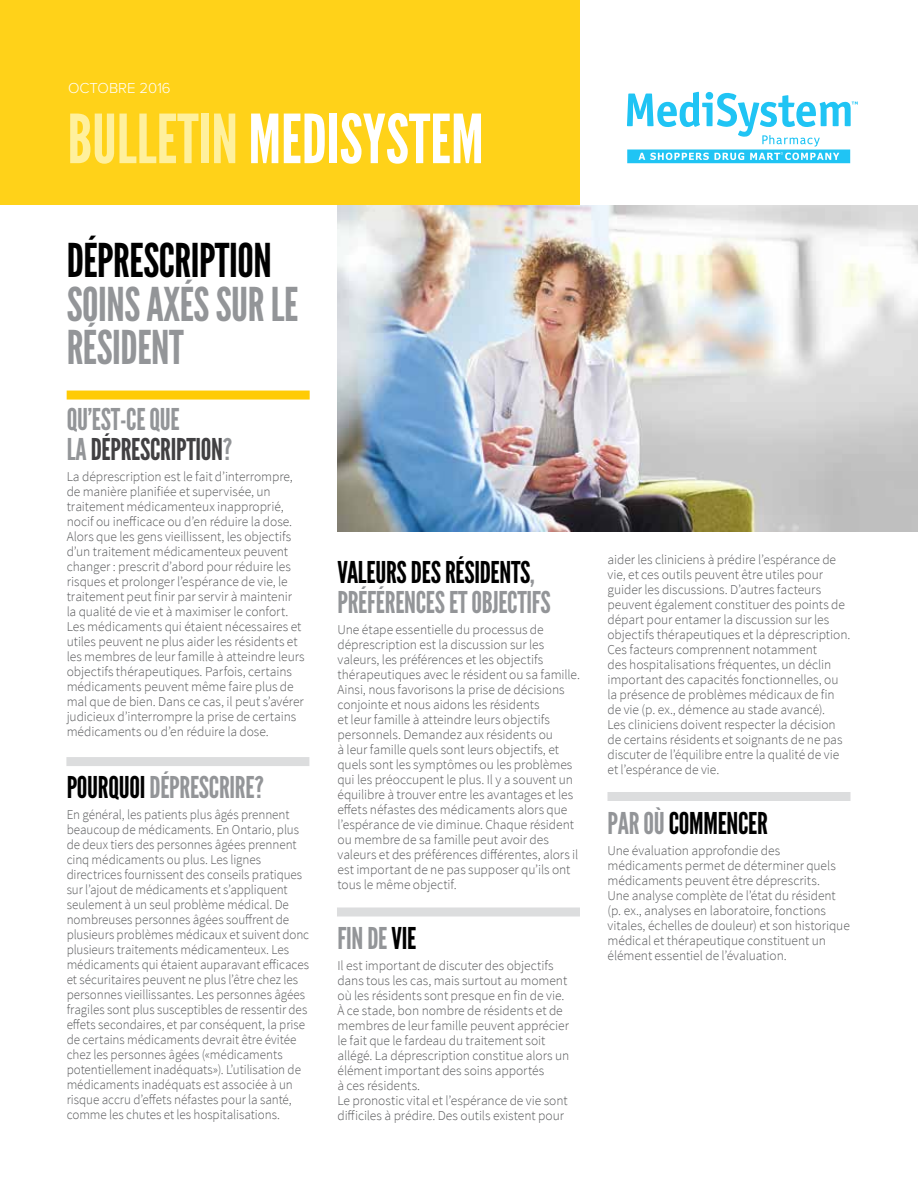
<style>
.page{position:relative;width:918px;height:1188px;background:#fff}
.page>*{position:absolute;margin:0;border:0;box-sizing:border-box;transform-origin:0 0}
.t1{font:67.5px "League Gothic";color:#fff}
.t2{font:46.5px/43.5px "League Gothic";letter-spacing:-.01em;color:#939598}
.t3{font:46.5px "League Gothic";letter-spacing:-.01em;color:#000}
.t4{font:30px/30px "League Gothic";letter-spacing:-.01em;color:#939598}
.t5{font:30px "League Gothic";letter-spacing:-.01em;color:#000}
.t6{font:300 15px "Proxima Nova";color:#fff}
.t7{font:300 13.5px/15px "Source Sans Pro";letter-spacing:-.005em;color:#58595b}
.s1{color:#fff09d}
.s2{color:#414042}
.s3{color:#000}
.s4{color:#939598}
</style>
<div class="page">
<div style="left:0;top:0;width:580px;height:205px;background:#ffd219"></div>
<img style="left:338px;top:205px;width:580px;height:326px">
<div style="left:627px;top:149px;width:223px;height:14px;background:#20c4f4"></div>
<svg style="left:627px;top:91px;width:231px;height:69px"></svg>
<div style="left:66px;top:757px;width:243px;height:9px;background:#dcddde"></div>
<div style="left:608px;top:792px;width:242px;height:9px;background:#dcddde"></div>
<div style="left:337px;top:908px;width:243px;height:8px;background:#dcddde"></div>
<div style="left:67px;top:391px;width:243px;height:9px;background:#ffcb05"></div>
<p class="t6" style="left:68px;top:80px;width:104px">OCTOBRE 2016</p>
<h1 class="t1" style="left:68px;top:100px;width:418px"><span class="s1">BULLETIN</span> MEDISYSTEM</h1>
<h2 class="t3" style="left:67px;top:234px;width:207px">DÉPRESCRIPTION</h2>
<h2 class="t2" style="left:67px;top:283px;width:233px">SOINS AXÉS SUR LE<br>RÉSIDENT</h2>
<h3 class="t4" style="left:67px;top:405px;width:167px">QU’EST-CE QUE<br>LA <span class="s2">DÉPRESCRIPTION</span>?</h3>
<p class="t7" style="left:67px;top:469px;width:239px">La déprescription est le fait d’interrompre, de manière planifiée et supervisée, un traitement médicamenteux inapproprié, nocif ou inefficace ou d’en réduire la dose.<br>Alors que les gens vieillissent, les objectifs d’un traitement médicamenteux peuvent changer : prescrit d’abord pour réduire les risques et prolonger l’espérance de vie, le traitement peut finir par servir à maintenir la qualité de vie et à maximiser le confort.<br>Les médicaments qui étaient nécessaires et utiles peuvent ne plus aider les résidents et les membres de leur famille à atteindre leurs objectifs thérapeutiques. Parfois, certains médicaments peuvent même faire plus de mal que de bien. Dans ce cas, il peut s’avérer judicieux d’interrompre la prise de certains médicaments ou d’en réduire la dose.</p>
<h3 class="t4" style="left:67px;top:773px;width:199px"><span class="s3">POURQUOI</span> DÉPRESCRIRE?</h3>
<p class="t7" style="left:67px;top:807px;width:244px">En général, les patients plus âgés prennent beaucoup de médicaments. En Ontario, plus de deux tiers des personnes âgées prennent cinq médicaments ou plus. Les lignes directrices fournissent des conseils pratiques sur l’ajout de médicaments et s’appliquent seulement à un seul problème médical. De nombreuses personnes âgées souffrent de plusieurs problèmes médicaux et suivent donc plusieurs traitements médicamenteux. Les médicaments qui étaient auparavant efficaces et sécuritaires peuvent ne plus l’être chez les personnes vieillissantes. Les personnes âgées fragiles sont plus susceptibles de ressentir des effets secondaires, et par conséquent, la prise de certains médicaments devrait être évitée chez les personnes âgées («médicaments potentiellement inadéquats»). L’utilisation de médicaments inadéquats est associée à un risque accru d’effets néfastes pour la santé, comme les chutes et les hospitalisations.</p>
<h3 class="t4" style="left:338px;top:558px;width:215px"><span class="s3">VALEURS DES RÉSIDENTS</span>,<br>PRÉFÉRENCES ET OBJECTIFS</h3>
<p class="t7" style="left:338px;top:622px;width:244px">Une étape essentielle du processus de déprescription est la discussion sur les valeurs, les préférences et les objectifs thérapeutiques avec le résident ou sa famille.<br>Ainsi, nous favorisons la prise de décisions conjointe et nous aidons les résidents<br>et leur famille à atteindre leurs objectifs personnels. Demandez aux résidents ou<br>à leur famille quels sont leurs objectifs, et quels sont les symptômes ou les problèmes qui les préoccupent le plus. Il y a souvent un équilibre à trouver entre les avantages et les effets néfastes des médicaments alors que l’espérance de vie diminue. Chaque résident ou membre de sa famille peut avoir des valeurs et des préférences différentes, alors il est important de ne pas supposer qu’ils ont tous le même objectif.</p>
<h3 class="t4" style="left:338px;top:924px;width:80px">FIN DE <span class="s3">VIE</span></h3>
<p class="t7" style="left:338px;top:958px;width:233px">Il est important de discuter des objectifs dans tous les cas, mais surtout au moment où les résidents sont presque en fin de vie.<br>À ce stade, bon nombre de résidents et de membres de leur famille peuvent apprécier le fait que le fardeau du traitement soit allégé. La déprescription constitue alors un élément important des soins apportés<br>à ces résidents.<br>Le pronostic vital et l’espérance de vie sont difficiles à prédire. Des outils existent pour</p>
<p class="t7" style="left:608px;top:552px;width:245px">aider les cliniciens à prédire l’espérance de vie, et ces outils peuvent être utiles pour guider les discussions. D’autres facteurs peuvent également constituer des points de départ pour entamer la discussion sur les objectifs thérapeutiques et la déprescription.<br>Ces facteurs comprennent notamment<br>des hospitalisations fréquentes, un déclin important des capacités fonctionnelles, ou la présence de problèmes médicaux de fin de vie (p. ex., démence au stade avancé).<br>Les cliniciens doivent respecter la décision de certains résidents et soignants de ne pas discuter de l’équilibre entre la qualité de vie et l’espérance de vie.</p>
<h3 class="t5" style="left:608px;top:806px;width:162px"><span class="s4">PAR OÙ</span> COMMENCER</h3>
<p class="t7" style="left:608px;top:843px;width:244px">Une évaluation approfondie des médicaments permet de déterminer quels médicaments peuvent être déprescrits.<br>Une analyse complète de l’état du résident (p. ex., analyses en laboratoire, fonctions vitales, échelles de douleur) et son historique médical et thérapeutique constituent un élément essentiel de l’évaluation.</p>
</div>
